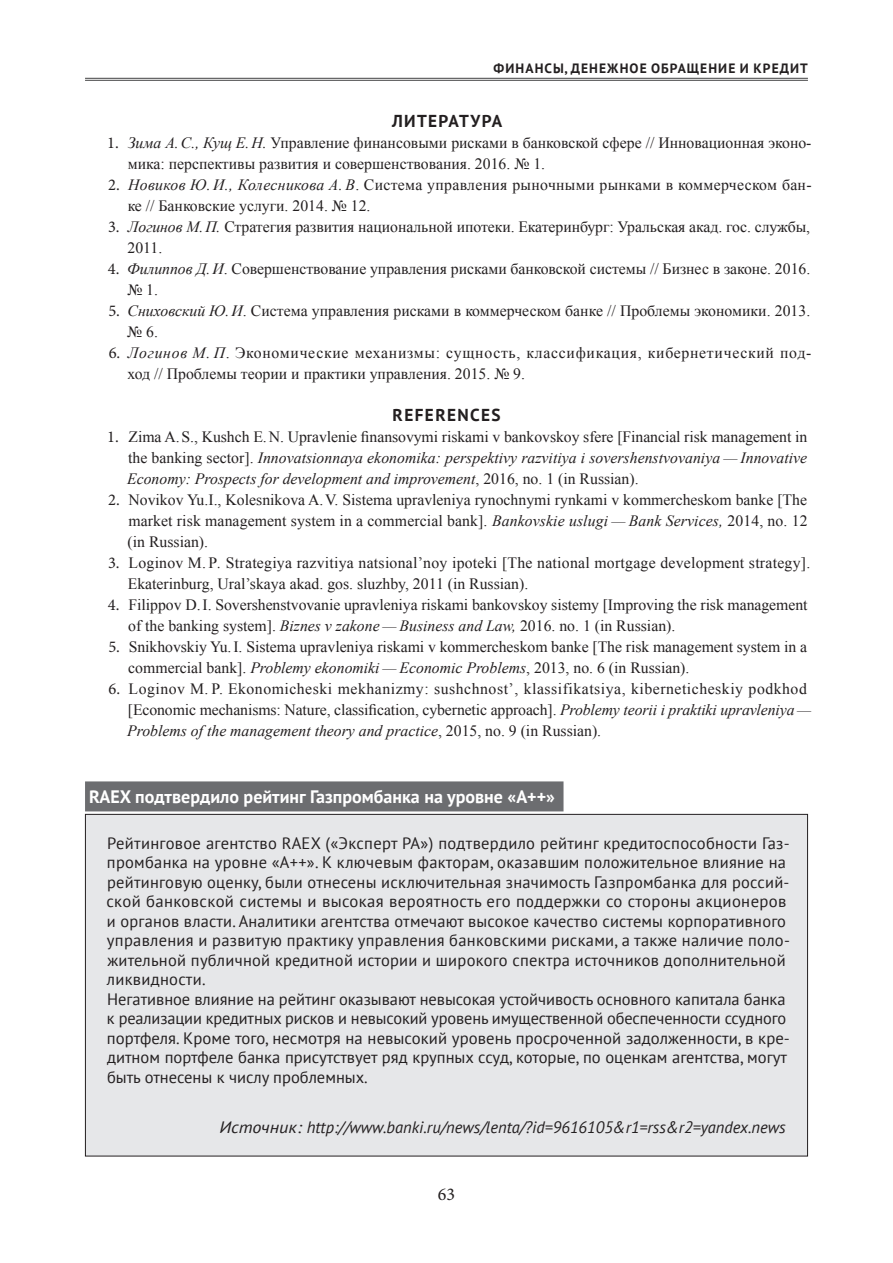
<style>
.page{position:relative;width:893px;height:1263px;background:#fff}
.page>*{position:absolute;margin:0;border:0;box-sizing:border-box;transform-origin:0 0}
.t1{font:700 18px "PT Sans";color:#fff}
.t2{font:18px "Minion Pro";color:#231f20}
.t3{font:700 17.25px "PT Sans";color:#231f20}
.t4{font:16.5px/19.5px "PT Sans";letter-spacing:.015em;color:#231f20}
.t5{font:italic 16.5px "PT Sans";color:#231f20;scale:1.1 1}
.t6{font:15.75px/21px "Times New Roman";color:#231f20}
.t7{font:15.75px/21px "Times New Roman";letter-spacing:.035em;color:#231f20}
.t8{font:15.75px/21px "Times New Roman";letter-spacing:.045em;color:#231f20}
.t9{font:15.75px/21px "Times New Roman";letter-spacing:.02em;color:#231f20}
.t10{font:700 13.5px "PT Sans";letter-spacing:.08em;color:#231f20}
.s1{font-family:"Minion Pro";font-size:16.5px}
.s2{font-style:italic}
</style>
<div class="page">
<hr style="left:85px;top:78px;width:723px;height:1px;background:#414243">
<hr style="left:85px;top:80px;width:723px;height:1px;background:#414243">
<div style="left:85px;top:814px;width:722px;height:342px;background:#e6e7e9"></div>
<div style="left:85px;top:781px;width:478px;height:30px;background:#6c6d70"></div>
<p class="t10" style="left:494px;top:59px;width:23px">ФИНАНСЫ</p>
<p class="t10" style="left:564px;top:59px;width:17px">, ДЕНЕЖНОЕ</p>
<p class="t10" style="left:651px;top:59px;width:59px">ОБРАЩЕНИЕ</p>
<p class="t10" style="left:740px;top:59px;width:24px">И КРЕДИТ</p>
<p class="t3" style="left:392px;top:110px;width:24px">ЛИТЕРАТУРА</p>
<p class="t6" style="left:128px;top:132px;width:685px;text-indent:-21px"><span class="s1">1.</span> <span class="s2">Зима А.С., Кущ Е.Н.</span> Управление финансовыми рисками в банковской сфере // Инновационная эконо&shy;мика: перспективы развития и совершенствования. 2016. № 1.</p>
<p class="t9" style="left:128px;top:174px;width:685px;text-indent:-20px"><span class="s1">2.</span> <span class="s2">Новиков Ю. И., Колесникова А. В</span>. Система управления рыночными рынками в коммерческом бан&shy;ке // Банковские услуги. 2014. № 12.</p>
<p class="t6" style="left:128px;top:216px;width:684px;text-indent:-20px"><span class="s1">3.</span> <span class="s2">Логинов М.П.</span> Стратегия развития национальной ипотеки. Екатеринбург: Уральская акад. гос. службы,<br>2011.</p>
<p class="t6" style="left:127px;top:258px;width:684px;text-indent:-19px"><span class="s1">4.</span> <span class="s2">Филиппов Д.И</span>. Совершенствование управления рисками банковской системы // Бизнес в законе. 2016. № 1.</p>
<p class="t6" style="left:127px;top:300px;width:684px;text-indent:-19px"><span class="s1">5.</span> <span class="s2">Сниховский Ю.И</span>. Система управления рисками в коммерческом банке // Проблемы экономики. 2013. № 6.</p>
<p class="t8" style="left:127px;top:342px;width:685px;text-indent:-19px"><span class="s1">6.</span> <span class="s2">Логинов М. П</span>. Экономические механизмы: сущность, классификация, кибернетический под&shy;ход // Проблемы теории и практики управления. 2015. № 9.</p>
<p class="t3" style="left:393px;top:404px;width:24px">REFERENCES</p>
<p class="t6" style="left:127px;top:426px;width:682px;text-align:justify;text-indent:-20px"><span class="s1">1.</span> Zima A.S., Kushch E.N. Upravlenie finansovymi riskami v bankovskoy sfere [Financial risk management in the banking sector]. <span class="s2">Innovatsionnaya ekonomika: perspektivy razvitiya i sovershenstvovaniya — Innovative Economy: Prospects for development and improvement</span>, 2016, no. 1 (in Russian).</p>
<p class="t6" style="left:128px;top:489px;width:681px;text-align:justify;text-indent:-19px"><span class="s1">2.</span> Novikov Yu.I., Kolesnikova A.V. Sistema upravleniya rynochnymi rynkami v kommercheskom banke [The market risk management system in a commercial bank]. <span class="s2">Bankovskie uslugi — Bank Services,</span> 2014, no. 12 (in Russian).</p>
<p class="t6" style="left:128px;top:552px;width:684px;text-indent:-20px"><span class="s1">3.</span> Loginov M. P<span class="s2">.</span> Strategiya razvitiya natsional’noy ipoteki [The national mortgage development strategy].<br>Ekaterinburg, Ural’skaya akad. gos. sluzhby, 2011 (in Russian).</p>
<p class="t6" style="left:128px;top:594px;width:681px;text-indent:-20px"><span class="s1">4.</span> Filippov D.I. Sovershenstvovanie upravleniya riskami bankovskoy sistemy [Improving the risk management of the banking system]. <span class="s2">Biznes v zakone — Business and Law,</span> 2016. no. 1 (in Russian).</p>
<p class="t6" style="left:128px;top:636px;width:680px;text-indent:-20px"><span class="s1">5.</span> Snikhovskiy Yu.I. Sistema upravleniya riskami v kommercheskom banke [The risk management system in a commercial bank]. <span class="s2">Problemy ekonomiki — Economic Problems</span>, 2013, no. 6 (in Russian).</p>
<p class="t7" style="left:127px;top:678px;width:685px;text-indent:-19px"><span class="s1">6.</span> Loginov M. P. Ekonomicheski mekhanizmy: sushchnost’, klassifikatsiya, kiberneticheskiy podkhod [Economic mechanisms: Nature, classification, cybernetic approach]. <span class="s2">Problemy teorii i praktiki upravleniya —<br>Problems of the management theory and practice</span>, 2015, no. 9 (in Russian).</p>
<p class="t1" style="left:89px;top:784px;width:467px">RAEX ПОДТВЕРДИЛО РЕЙТИНГ ГАЗПРОМБАНКА НА УРОВНЕ «А++»</p>
<p class="t4" style="left:106px;top:833px;width:685px">Рейтинговое агентство RAEX («Эксперт РА») подтвердило рейтинг кредитоспособности Газ&shy;промбанка на уровне «А++». К ключевым факторам, оказавшим положительное влияние на рейтинговую оценку, были отнесены исключительная значимость Газпромбанка для россий&shy;ской банковской системы и высокая вероятность его поддержки со стороны акционеров и органов власти. Аналитики агентства отмечают высокое качество системы корпоративного управления и развитую практику управления банковскими рисками, а также наличие поло&shy;жительной публичной кредитной истории и широкого спектра источников дополнительной ликвидности.<br>Негативное влияние на рейтинг оказывают невысокая устойчивость основного капитала банка к реализации кредитных рисков и невысокий уровень имущественной обеспеченности ссудного портфеля. Кроме того, несмотря на невысокий уровень просроченной задолженности, в кре&shy;дитном портфеле банка присутствует ряд крупных ссуд, которые, по оценкам агентства, могут быть отнесены к числу проблемных.</p>
<p class="t5" style="left:219px;top:1117px;width:516px">Источник: http://www.banki.ru/news/lenta/?id=9616105&amp;r1=rss&amp;r2=yandex.news</p>
<p class="t2" style="left:438px;top:1182px;width:19px">63</p>
</div>
